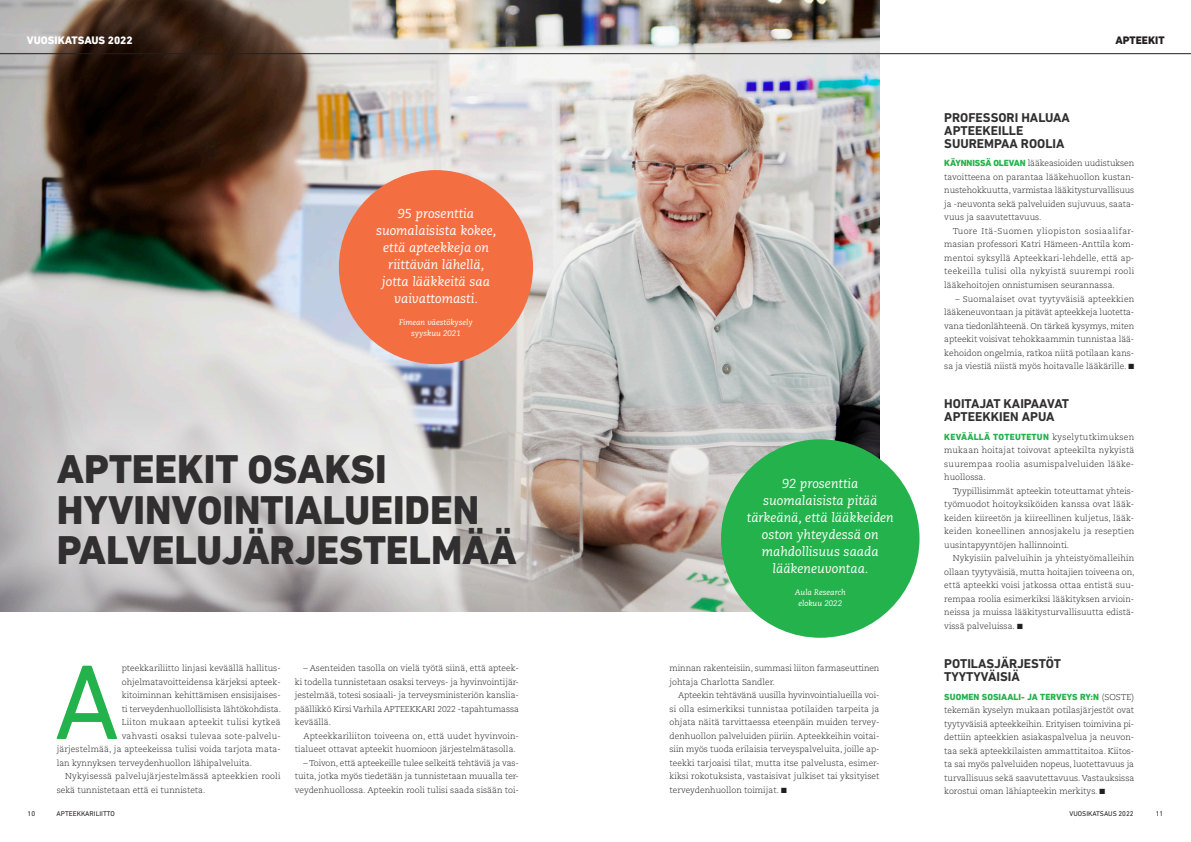
<style>
.page{position:relative;width:1191px;height:842px;background:#fff}
.page>*{position:absolute;margin:0;border:0;box-sizing:border-box;transform-origin:0 0}
.leipis___anfangi{font:107.8px "DIN Next LT Pro";color:#23b24b}
.otsiko{font:800 40.5px/40.5px "DIN Next LT Pro";color:#312f30}
.ingressi{font:italic 13px/17px "Caecilia LT Std";color:#fff;text-align:center}
.pieni_otsikko{font:700 13px/13px "DIN Next LT Pro";color:#312f30}
.otsiko-2{font:800 11px "DIN Next LT Pro";color:#fff}
.otsiko-3{font:800 11px "DIN Next LT Pro";color:#231f20}
.leipis__ei_sis{font:800 9px "DIN Next LT Pro";letter-spacing:.025em;color:#23b24b}
.leipis__ei_sis-2{font:800 9px "DIN Next LT Pro";letter-spacing:.005em;color:#23b24b}
.leipis{font:300 8.5px/13.5px "Caecilia LT Pro 45";color:#231f20;text-align:justify}
.leipis__ei_sis-3{font:300 8.5px/13.5px "Caecilia LT Pro 45";color:#231f20;text-align:justify}
.leipis___anfangi-2{font:300 8.5px "Caecilia LT Pro 45";color:#231f20}
.leipis-2{font:300 8.5px/13.5px "Caecilia LT Pro 45";letter-spacing:.025em;color:#231f20}
.leipis___anfangi-3{font:300 8.5px "Caecilia LT Pro 45";letter-spacing:.025em;color:#231f20}
.leipis___anfangi-4{font:300 8.5px "Caecilia LT Pro 45";letter-spacing:.03em;color:#231f20}
.ingressi-2{font:italic 8px/11px "Caecilia LT Std";color:#fff;text-align:center}
.t1{font:7px "DIN Next LT Pro";color:#231f20}
.s1{font-family:"DIN Next LT Pro";font-weight:800;font-size:9px;color:#23b24b}
.s2{font-family:"Caecilia LT Pro 45";font-weight:300;font-size:8.5px;color:#231f20}
</style>
<div class="page">
<img style="left:0;top:0;width:879px;height:611px">
<div style="left:0;top:386px;width:584px;height:248px;background:#fff;opacity:.36"></div>
<div style="left:721px;top:439px;width:198px;height:199px;background:#23b24b;border-radius:50%"></div>
<div style="left:339px;top:170px;width:194px;height:194px;background:#f36f42;border-radius:50%"></div>
<hr style="left:0;top:54px;width:1191px;height:1px;background:#231f20">
<p class="otsiko-2" style="left:27px;top:34px;width:107px">VUOSIKATSAUS 2022</p>
<p class="otsiko-3" style="left:1115px;top:34px;width:51px">APTEEKIT</p>
<p class="ingressi" style="left:376px;top:205px;width:122px">95 prosenttia suomalaisista kokee, että apteekkeja on riittävän lähellä, jotta lääkkeitä saa vaivattomasti.</p>
<p class="ingressi-2" style="left:399px;top:317px;width:75px">Fimean väestökysely syyskuu 2021</p>
<p class="otsiko" style="left:57px;top:449px;width:461px">APTEEKIT OSAKSI<br>HYVINVOINTIALUEIDEN<br>PALVELUJÄRJESTELMÄÄ</p>
<p class="leipis___anfangi" style="left:54px;top:640px;width:67px">A</p>
<p class="leipis___anfangi-2" style="left:122px;top:663px;width:160px">pteekkariliitto linjasi keväällä hallitus-</p>
<p class="leipis___anfangi-2" style="left:122px;top:676px;width:160px">ohjelmatavoitteidensa kärjeksi apteek-</p>
<p class="leipis___anfangi-2" style="left:122px;top:690px;width:160px">kitoiminnan kehittämisen ensisijaises-</p>
<p class="leipis___anfangi-2" style="left:122px;top:703px;width:161px">ti terveydenhuollollisista lähtökohdista.</p>
<p class="leipis___anfangi-4" style="left:122px;top:717px;width:160px">Liiton mukaan apteekit tulisi kytkeä</p>
<p class="leipis___anfangi-3" style="left:122px;top:730px;width:160px">vahvasti osaksi tulevaa sote-palvelu-</p>
<p class="leipis___anfangi-2" style="left:57px;top:744px;width:225px">järjestelmää, ja apteekeissa tulisi voida tarjota mata-</p>
<p class="leipis___anfangi-2" style="left:57px;top:757px;width:197px">lan kynnyksen terveydenhuollon lähipalveluita.</p>
<p class="leipis-2" style="left:57px;top:770px;width:225px;text-indent:9px">Nykyisessä palvelujärjestelmässä apteekkien rooli sekä tunnistetaan että ei tunnisteta.</p>
<p class="leipis" style="left:295px;top:662px;width:225px;text-indent:9px">– Asenteiden tasolla on vielä työtä siinä, että apteek&shy;ki todella tunnistetaan osaksi terveys- ja hyvinvointijär&shy;jestelmää, totesi sosiaali- ja terveysministeriön kanslia&shy;päällikkö Kirsi Varhila APTEEKKARI 2022 -tapahtumassa keväällä.</p>
<p class="leipis" style="left:295px;top:729px;width:225px;text-indent:9px">Apteekkariliiton toiveena on, että uudet hyvinvoin&shy;tialueet ottavat apteekit huomioon järjestelmätasolla.</p>
<p class="leipis" style="left:295px;top:756px;width:225px;text-indent:9px">– Toivon, että apteekeille tulee selkeitä tehtäviä ja vas&shy;tuita, jotka myös tiedetään ja tunnistetaan muualla ter&shy;veydenhuollossa. Apteekin rooli tulisi saada sisään toi-</p>
<p class="ingressi" style="left:747px;top:475px;width:148px">92 prosenttia suomalaisista pitää tärkeänä, että lääkkeiden oston yhteydessä on mahdollisuus saada lääkeneuvontaa.</p>
<p class="ingressi-2" style="left:795px;top:587px;width:52px">Aula Research elokuu 2022</p>
<p class="leipis" style="left:669px;top:662px;width:211px">minnan rakenteisiin, summasi liiton farmaseuttinen johtaja Charlotta Sandler.</p>
<p class="leipis" style="left:669px;top:689px;width:211px;text-indent:9px">Apteekin tehtävänä uusilla hyvinvointialueilla voi&shy;si olla esimerkiksi tunnistaa potilaiden tarpeita ja ohjata näitä tarvittaessa eteenpäin muiden tervey&shy;denhuollon palveluiden piiriin. Apteekkeihin voitai&shy;siin myös tuoda erilaisia terveyspalveluita, joille ap&shy;teekki tarjoaisi tilat, mutta itse palvelusta, esimer&shy;kiksi rokotuksista, vastaisivat julkiset tai yksityiset terveydenhuollon toimijat. ■</p>
<p class="pieni_otsikko" style="left:944px;top:111px;width:127px">PROFESSORI HALUAA<br>APTEEKEILLE<br>SUUREMPAA ROOLIA</p>
<p class="leipis__ei_sis-3" style="left:944px;top:157px;width:191px"><span class="s1">KÄYNNISSÄ OLEVAN</span> lääkeasioiden uudistuksen tavoitteena on parantaa lääkehuollon kustan&shy;nustehokkuutta, varmistaa lääkitysturvallisuus ja -neuvonta sekä palveluiden sujuvuus, saata&shy;vuus ja saavutettavuus.</p>
<p class="leipis" style="left:944px;top:224px;width:191px;text-indent:9px">Tuore Itä-Suomen yliopiston sosiaalifar&shy;masian professori Katri Hämeen-Anttila kom&shy;mentoi syksyllä Apteekkari-lehdelle, että ap&shy;teekeilla tulisi olla nykyistä suurempi rooli lääkehoitojen onnistumisen seurannassa.</p>
<p class="leipis" style="left:944px;top:292px;width:191px;text-indent:11px">– Suomalaiset ovat tyytyväisiä apteekkien lääkeneuvontaan ja pitävät apteekkeja luotetta&shy;vana tiedonlähteenä. On tärkeä kysymys, miten apteekit voisivat tehokkaammin tunnistaa lää&shy;kehoidon ongelmia, ratkoa niitä potilaan kans&shy;sa ja viestiä niistä myös hoitavalle lääkärille. ■</p>
<p class="pieni_otsikko" style="left:944px;top:397px;width:126px">HOITAJAT KAIPAAVAT<br>APTEEKKIEN APUA</p>
<p class="leipis__ei_sis" style="left:944px;top:431px;width:191px">KEVÄÄLLÄ TOTEUTETUN <span class="s2">kyselytutkimuksen</span></p>
<p class="leipis__ei_sis-3" style="left:944px;top:443px;width:191px">mukaan hoitajat toivovat apteekilta nykyistä suurempaa roolia asumispalveluiden lääke&shy;huollossa.</p>
<p class="leipis" style="left:944px;top:484px;width:191px;text-indent:9px">Tyypillisimmät apteekin toteuttamat yhteis&shy;työmuodot hoitoyksiköiden kanssa ovat lääk&shy;keiden kiireetön ja kiireellinen kuljetus, lääk&shy;keiden koneellinen annosjakelu ja reseptien uusintapyyntöjen hallinnointi.</p>
<p class="leipis" style="left:944px;top:551px;width:192px;text-indent:9px">Nykyisiin palveluihin ja yhteistyömalleihin ollaan tyytyväisiä, mutta hoitajien toiveena on, että apteekki voisi jatkossa ottaa entistä suu&shy;rempaa roolia esimerkiksi lääkityksen arvioin&shy;neissa ja muissa lääkitysturvallisuutta edistä&shy;vissä palveluissa. ■</p>
<p class="pieni_otsikko" style="left:944px;top:657px;width:118px">POTILASJÄRJESTÖT<br>TYYTYVÄISIÄ</p>
<p class="leipis__ei_sis-2" style="left:944px;top:691px;width:191px">SUOMEN SOSIAALI- JA TERVEYS RY:N <span class="s2">(SOSTE)</span></p>
<p class="leipis__ei_sis-3" style="left:944px;top:703px;width:191px">tekemän kyselyn mukaan potilasjärjestöt ovat tyytyväisiä apteekkeihin. Erityisen toimivina pi&shy;dettiin apteekkien asiakaspalvelua ja neuvon&shy;taa sekä apteekkilaisten ammattitaitoa. Kiitos&shy;ta sai myös palveluiden nopeus, luotettavuus ja turvallisuus sekä saavutettavuus. Vastauksissa korostui oman lähiapteekin merkitys. ■</p>
<p class="t1" style="left:28px;top:809px;width:9px">10</p>
<p class="t1" style="left:57px;top:809px;width:60px">APTEEKKARILIITTO</p>
<p class="t1" style="left:1069px;top:809px;width:66px">VUOSIKATSAUS 2022</p>
<p class="t1" style="left:1155px;top:809px;width:9px">11</p>
</div>
